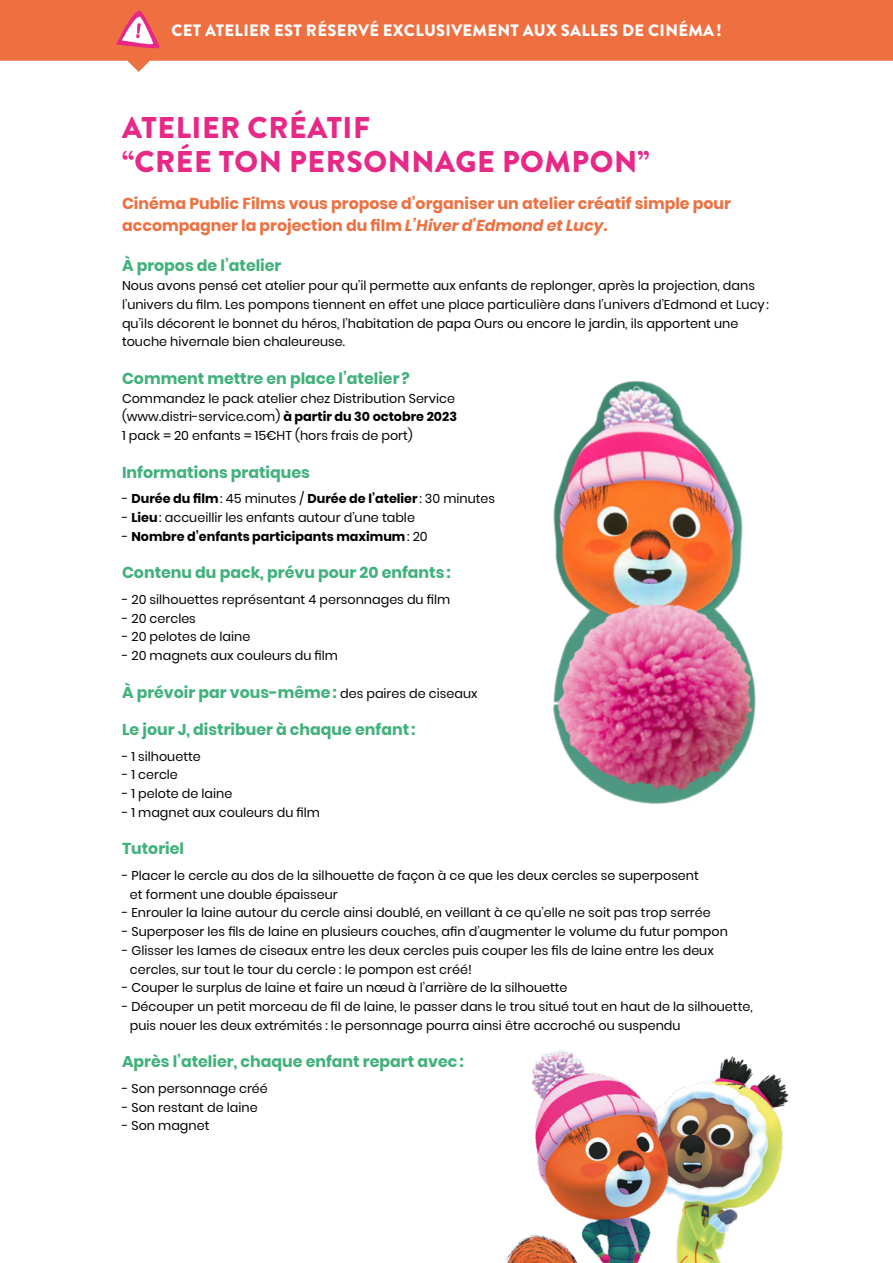
<style>
.page{position:relative;width:893px;height:1263px;background:#fff}
.page>*{position:absolute;margin:0;border:0;box-sizing:border-box;transform-origin:0 0}
.t1{font:900 30px/34.5px "Brandon Grotesque";letter-spacing:.02em;color:#e72887}
.t2{font:900 16.5px "Brandon Grotesque";letter-spacing:.02em;color:#fff}
.t3{font:700 15.75px "Poppins";color:#41b17c}
.t4{font:700 15.75px/21.8px "Poppins";color:#ee7041}
.t5{font:12.75px/18.8px "Poppins";color:#000}
.t6{font:700 12.75px "Poppins";color:#000}
.s1{font-style:italic}
.s2{font-weight:700}
.s3{font-weight:400}
.s4{font-weight:400;font-size:12.75px;color:#000}
</style>
<div class="page">
<svg style="left:0;top:0;width:893px;height:72px;fill:#ee7041"></svg>
<svg style="left:115px;top:10px;width:45px;height:39px"></svg>
<img style="left:683px;top:1056px;width:106px;height:207px">
<img style="left:506px;top:1050px;width:177px;height:213px">
<img style="left:553px;top:380px;width:203px;height:424px">
<p class="t2" style="left:171px;top:19px;width:552px">CET ATELIER EST RÉSERVÉ EXCLUSIVEMENT AUX SALLES DE CINÉMA!</p>
<h1 class="t1" style="left:122px;top:111px;width:529px">ATELIER CRÉATIF<br>“CRÉE TON PERSONNAGE POMPON”</h1>
<p class="t4" style="left:122px;top:193px;width:610px">Cinéma Public Films vous propose d’organiser un atelier créatif simple pour accompagner la projection du film <span class="s1">L’Hiver d’Edmond et Lucy</span>.</p>
<p class="t3" style="left:122px;top:257px;width:161px">À propos de l’atelier</p>
<p class="t5" style="left:122px;top:276px;width:648px">Nous avons pensé cet atelier pour qu’il permette aux enfants de replonger, après la projection, dans l’univers du film. Les pompons tiennent en effet une place particulière dans l’univers d’Edmond et Lucy: qu’ils décorent le bonnet du héros, l’habitation de papa Ours ou encore le jardin, ils apportent une touche hivernale bien chaleureuse.</p>
<p class="t3" style="left:122px;top:369px;width:289px">Comment mettre en place l’atelier?</p>
<p class="t5" style="left:122px;top:389px;width:337px">Commandez le pack atelier chez Distribution Service (www.distri-service.com) <span class="s2">à partir du 30 octobre 2023<br></span>1 pack = 20 enfants = 15€HT (hors frais de port)</p>
<p class="t3" style="left:122px;top:463px;width:189px">Informations pratiques</p>
<p class="t6" style="left:122px;top:491px;width:375px"><span class="s3">-</span> Durée du film<span class="s3">: 45 minutes /</span> Durée de l’atelier <span class="s3">: 30 minutes</span></p>
<p class="t5" style="left:122px;top:508px;width:294px">- <span class="s2">Lieu</span>: accueillir les enfants autour d’une table</p>
<p class="t6" style="left:122px;top:529px;width:307px"><span class="s3">-</span> Nombre d’enfants participants maximum<span class="s3">: 20</span></p>
<p class="t3" style="left:122px;top:564px;width:330px">Contenu du pack, prévu pour 20 enfants:</p>
<p class="t5" style="left:122px;top:590px;width:330px">- 20 silhouettes représentant 4 personnages du film</p>
<p class="t5" style="left:122px;top:609px;width:75px">- 20 cercles</p>
<p class="t5" style="left:122px;top:627px;width:130px">- 20 pelotes de laine</p>
<p class="t5" style="left:122px;top:646px;width:217px">- 20 magnets aux couleurs du film</p>
<p class="t3" style="left:122px;top:683px;width:357px">À prévoir par vous-même: <span class="s4">des paires de ciseaux</span></p>
<p class="t3" style="left:122px;top:720px;width:295px">Le jour J, distribuer à chaque enfant :</p>
<p class="t5" style="left:122px;top:747px;width:80px">- 1 silhouette</p>
<p class="t5" style="left:122px;top:765px;width:57px">- 1 cercle</p>
<p class="t5" style="left:122px;top:784px;width:112px">- 1 pelote de laine</p>
<p class="t5" style="left:122px;top:803px;width:199px">- 1 magnet aux couleurs du film</p>
<p class="t3" style="left:122px;top:840px;width:63px">Tutoriel</p>
<p class="t5" style="left:130px;top:866px;width:570px;text-indent:-8px">- Placer le cercle au dos de la silhouette de façon à ce que les deux cercles se superposent et forment une double épaisseur</p>
<p class="t5" style="left:122px;top:903px;width:590px">- Enrouler la laine autour du cercle ainsi doublé, en veillant à ce qu’elle ne soit pas trop serrée</p>
<p class="t5" style="left:122px;top:922px;width:607px">- Superposer les fils de laine en plusieurs couches, afin d’augmenter le volume du futur pompon</p>
<p class="t5" style="left:130px;top:941px;width:585px;text-indent:-8px">- Glisser les lames de ciseaux entre les deux cercles puis couper les fils de laine entre les deux cercles, sur tout le tour du cercle : le pompon est créé!</p>
<p class="t5" style="left:122px;top:978px;width:447px">- Couper le surplus de laine et faire un nœud à l’arrière de la silhouette</p>
<p class="t5" style="left:130px;top:997px;width:624px;text-indent:-8px">- Découper un petit morceau de fil de laine, le passer dans le trou situé tout en haut de la silhouette, puis nouer les deux extrémités : le personnage pourra ainsi être accroché ou suspendu</p>
<p class="t3" style="left:122px;top:1053px;width:343px">Après l’atelier, chaque enfant repart avec:</p>
<p class="t5" style="left:122px;top:1079px;width:147px">- Son personnage créé</p>
<p class="t5" style="left:122px;top:1098px;width:137px">- Son restant de laine</p>
<p class="t5" style="left:122px;top:1116px;width:89px">- Son magnet</p>
</div>
